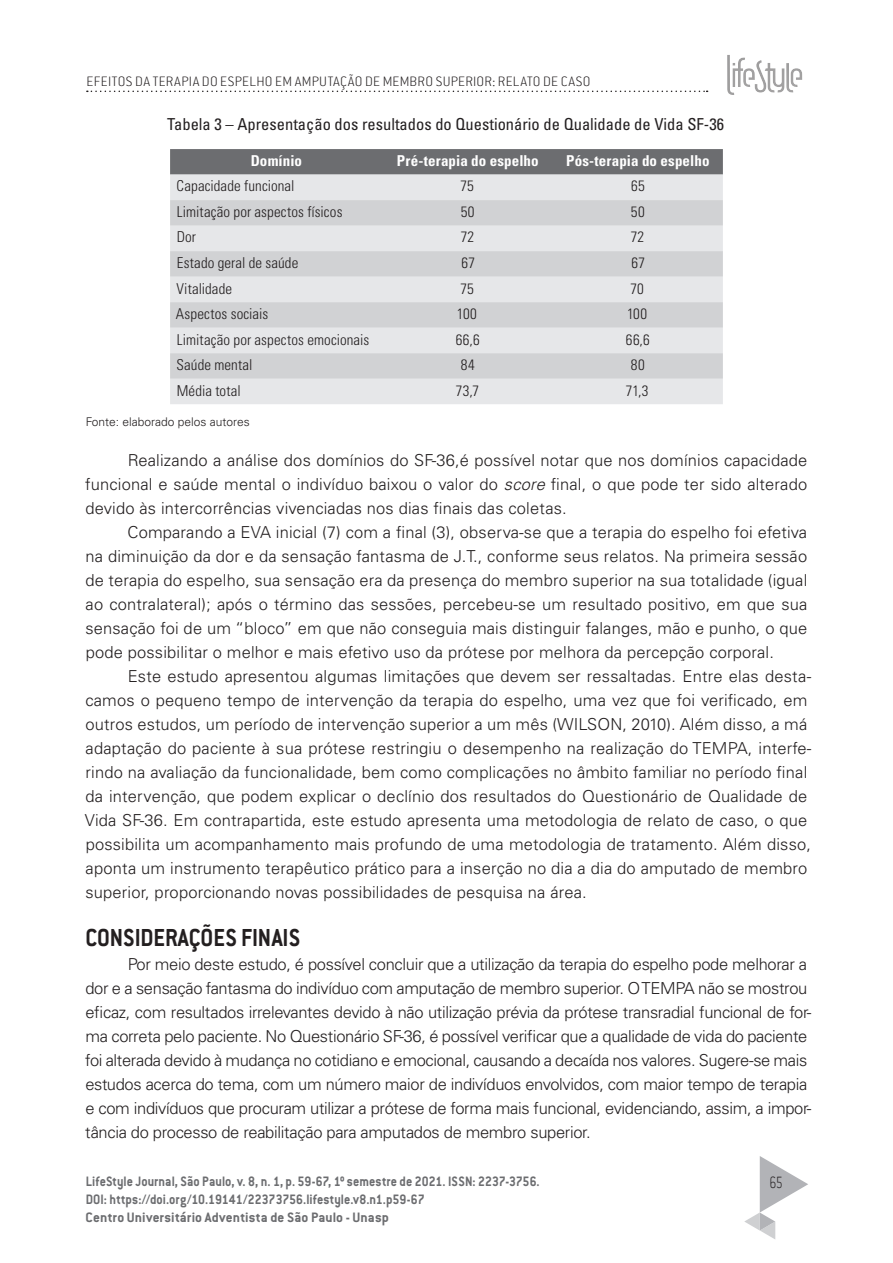
<style>
.page{position:relative;width:893px;height:1263px;background:#fff}
.page>*{position:absolute;margin:0;border:0;box-sizing:border-box;transform-origin:0 0}
.T2{font:700 27px "Conduit ITC Std";color:#231f20;scale:.9 1}
.t1{font:200 18px "Conduit ITC Std";color:#231f20;scale:.75 1}
.CORPO{font:300 16.5px/24px "Univers LT Std";letter-spacing:.01em;color:#231f20;text-align:justify}
.CORPO-2{font:300 16.5px/24px "Univers LT Std";letter-spacing:-.02em;color:#231f20}
.Legenda{font:condensed 16.5px "Univers LT Std";color:#231f20}
.Celula{font:300 condensed 15px "Univers LT Std";letter-spacing:.005em;color:#231f20}
.t2{font:700 15px/18px "Conduit ITC Std";letter-spacing:.005em;color:#6c6d70;scale:.91 1}
.t3{font:200 15px "Conduit ITC Std";letter-spacing:.02em;color:#231f20}
.Cabeçalho{font:700 condensed 15px "Univers LT Std";letter-spacing:.01em;color:#fff}
.Fonte{font:300 12px "Univers LT Std";color:#231f20}
.s1{font-style:italic}
</style>
<div class="page">
<svg style="left:744px;top:1156px;width:64px;height:83px"></svg>
<svg style="left:87px;top:91px;width:621px;height:1px"></svg>
<div style="left:727px;top:54px;width:77px;height:43px;background:#231f20;opacity:.75"></div>
<svg style="left:170px;top:149px;width:553px;height:26px;background:#6f7073"></svg>
<div style="left:170px;top:175px;width:553px;height:229px;background:#e6e7e9"></div>
<svg style="left:170px;top:200px;width:553px;height:179px;background:#dadbdd"></svg>
<p class="t3" style="left:87px;top:73px;width:505px">EFEITOS DA TERAPIA DO ESPELHO EM AMPUTAÇÃO DE MEMBRO SUPERIOR: RELATO DE CASO</p>
<p class="Legenda" style="left:167px;top:114px;width:558px">Tabela 3 – Apresentação dos resultados do Questionário de Qualidade de Vida SF-36</p>
<p class="Cabeçalho" style="left:251px;top:151px;width:53px">Domínio</p>
<p class="Cabeçalho" style="left:397px;top:151px;width:143px">Pré-terapia do espelho</p>
<p class="Cabeçalho" style="left:566px;top:151px;width:145px">Pós-terapia do espelho</p>
<p class="Celula" style="left:177px;top:177px;width:119px">Capacidade funcional</p>
<p class="Celula" style="left:460px;top:177px;width:15px">75</p>
<p class="Celula" style="left:631px;top:177px;width:15px">65</p>
<p class="Celula" style="left:177px;top:203px;width:167px">Limitação por aspectos físicos</p>
<p class="Celula" style="left:461px;top:203px;width:15px">50</p>
<p class="Celula" style="left:631px;top:203px;width:15px">50</p>
<p class="Celula" style="left:177px;top:228px;width:21px">Dor</p>
<p class="Celula" style="left:461px;top:228px;width:15px">72</p>
<p class="Celula" style="left:631px;top:228px;width:15px">72</p>
<p class="Celula" style="left:177px;top:254px;width:123px">Estado geral de saúde</p>
<p class="Celula" style="left:461px;top:254px;width:15px">67</p>
<p class="Celula" style="left:632px;top:254px;width:15px">67</p>
<p class="Celula" style="left:176px;top:279px;width:57px">Vitalidade</p>
<p class="Celula" style="left:460px;top:279px;width:15px">75</p>
<p class="Celula" style="left:630px;top:279px;width:15px">70</p>
<p class="Celula" style="left:176px;top:305px;width:94px">Aspectos sociais</p>
<p class="Celula" style="left:457px;top:305px;width:21px">100</p>
<p class="Celula" style="left:627px;top:305px;width:21px">100</p>
<p class="Celula" style="left:177px;top:330px;width:194px">Limitação por aspectos emocionais</p>
<p class="Celula" style="left:456px;top:330px;width:25px">66,6</p>
<p class="Celula" style="left:626px;top:330px;width:25px">66,6</p>
<p class="Celula" style="left:177px;top:356px;width:77px">Saúde mental</p>
<p class="Celula" style="left:461px;top:356px;width:15px">84</p>
<p class="Celula" style="left:631px;top:356px;width:15px">80</p>
<p class="Celula" style="left:177px;top:381px;width:65px">Média total</p>
<p class="Celula" style="left:456px;top:381px;width:25px">73,7</p>
<p class="Celula" style="left:626px;top:381px;width:24px">71,3</p>
<p class="Fonte" style="left:86px;top:414px;width:166px">Fonte: elaborado pelos autores</p>
<p class="CORPO" style="left:85px;top:448px;width:724px;text-indent:42px">Realizando a análise dos domínios do SF-36,é possível notar que nos domínios capacidade funcional e saúde mental o indivíduo baixou o valor do <span class="s1">score</span> final, o que pode ter sido alterado devido às intercorrências vivenciadas nos dias finais das coletas.</p>
<p class="CORPO" style="left:85px;top:520px;width:723px;text-indent:42px">Comparando a EVA inicial (7) com a final (3), observa-se que a terapia do espelho foi efetiva na diminuição da dor e da sensação fantasma de J.T., conforme seus relatos. Na primeira sessão de terapia do espelho, sua sensação era da presença do membro superior na sua totalidade (igual ao contralateral); após o término das sessões, percebeu-se um resultado positivo, em que sua sensação foi de um “bloco” em que não conseguia mais distinguir falanges, mão e punho, o que pode possibilitar o melhor e mais efetivo uso da prótese por melhora da percepção corporal.</p>
<p class="CORPO" style="left:85px;top:664px;width:728px;text-align:left;text-indent:43px">Este estudo apresentou algumas limitações que devem ser ressaltadas. Entre elas desta&shy;camos o pequeno tempo de intervenção da terapia do espelho, uma vez que foi verificado, em outros estudos, um período de intervenção superior a um mês (WILSON, 2010). Além disso, a má adaptação do paciente à sua prótese restringiu o desempenho na realização do TEMPA, interfe&shy;rindo na avaliação da funcionalidade, bem como complicações no âmbito familiar no período final da intervenção, que podem explicar o declínio dos resultados do Questionário de Qualidade de Vida SF-36. Em contrapartida, este estudo apresenta uma metodologia de relato de caso, o que possibilita um acompanhamento mais profundo de uma metodologia de tratamento. Além disso, aponta um instrumento terapêutico prático para a inserção no dia a dia do amputado de membro superior, proporcionando novas possibilidades de pesquisa na área.</p>
<p class="T2" style="left:85px;top:922px;width:240px">CONSIDERAÇÕES FINAIS</p>
<p class="CORPO-2" style="left:85px;top:952px;width:727px;text-indent:43px">Por meio deste estudo, é possível concluir que a utilização da terapia do espelho pode melhorar a dor e a sensação fantasma do indivíduo com amputação de membro superior. O TEMPA não se mostrou eficaz, com resultados irrelevantes devido à não utilização prévia da prótese transradial funcional de for&shy;ma correta pelo paciente. No Questionário SF-36, é possível verificar que a qualidade de vida do paciente foi alterada devido à mudança no cotidiano e emocional, causando a decaída nos valores. Sugere-se mais estudos acerca do tema, com um número maior de indivíduos envolvidos, com maior tempo de terapia e com indivíduos que procuram utilizar a prótese de forma mais funcional, evidenciando, assim, a impor&shy;tância do processo de reabilitação para amputados de membro superior.</p>
<p class="t2" style="left:86px;top:1171px;width:501px">LifeStyle Journal, São Paulo, v. 8, n. 1, p. 59-67, 1º semestre de 2021. ISSN: 2237-3756.<br>DOI: https://doi.org/10.19141/22373756.lifestyle.v8.n1.p59-67<br>Centro Universitário Adventista de São Paulo - Unasp</p>
<p class="t1" style="left:769px;top:1172px;width:19px">65</p>
</div>
